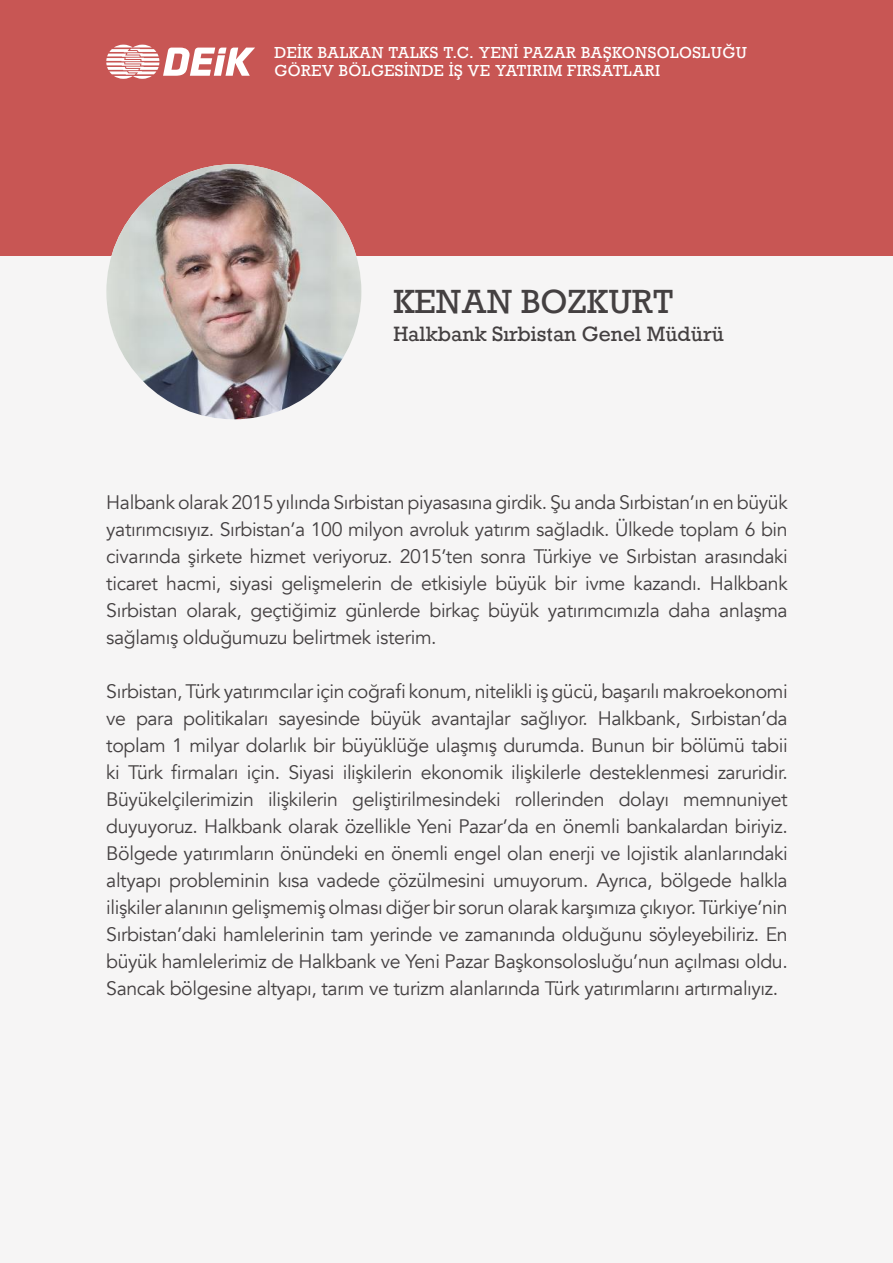
<style>
.page{position:relative;width:893px;height:1263px;background:#fff}
.page>*{position:absolute;margin:0;border:0;box-sizing:border-box;transform-origin:0 0}
.t1{font:31.5px "Rockwell";color:#444041}
.t2{font:19.5px/27px "Avenir";letter-spacing:-.02em;color:#444041;text-align:justify}
.t3{font:19.5px "Rockwell";color:#444041}
.t4{font:15px/18px "Rockwell";letter-spacing:.025em;color:#fff}
</style>
<div class="page">
<div style="left:0;top:213px;width:893px;height:1050px;background:#f6f5f5"></div>
<div style="left:0;top:0;width:893px;height:255px;background:#c85654"></div>
<svg style="left:106px;top:45px;width:149px;height:34px"></svg>
<img style="left:106px;top:164px;width:255px;height:255px;border-radius:128px">
<p class="t4" style="left:275px;top:44px;width:474px">DEİK BALKAN TALKS T.C. YENİ PAZAR BAŞKONSOLOSLUĞU<br>GÖREV BÖLGESİNDE İŞ VE YATIRIM FIRSATLARI</p>
<h1 class="t1" style="left:393px;top:282px;width:282px">KENAN BOZKURT</h1>
<p class="t3" style="left:393px;top:322px;width:332px">Halkbank Sırbistan Genel Müdürü</p>
<p class="t2" style="left:106px;top:489px;width:683px">Halbank olarak 2015 yılında Sırbistan piyasasına girdik. Şu anda Sırbistan’ın en büyük yatırımcısıyız. Sırbistan’a 100 milyon avroluk yatırım sağladık. Ülkede toplam 6 bin civarında şirkete hizmet veriyoruz. 2015’ten sonra Türkiye ve Sırbistan arasındaki ticaret hacmi, siyasi gelişmelerin de etkisiyle büyük bir ivme kazandı. Halkbank Sırbistan olarak, geçtiğimiz günlerde birkaç büyük yatırımcımızla daha anlaşma sağlamış olduğumuzu belirtmek isterim.</p>
<p class="t2" style="left:106px;top:678px;width:683px">Sırbistan, Türk yatırımcılar için coğrafi konum, nitelikli iş gücü, başarılı makroekonomi ve para politikaları sayesinde büyük avantajlar sağlıyor. Halkbank, Sırbistan’da toplam 1 milyar dolarlık bir büyüklüğe ulaşmış durumda. Bunun bir bölümü tabii ki Türk firmaları için. Siyasi ilişkilerin ekonomik ilişkilerle desteklenmesi zaruridir.<br>Büyükelçilerimizin ilişkilerin geliştirilmesindeki rollerinden dolayı memnuniyet duyuyoruz. Halkbank olarak özellikle Yeni Pazar’da en önemli bankalardan biriyiz.<br>Bölgede yatırımların önündeki en önemli engel olan enerji ve lojistik alanlarındaki altyapı probleminin kısa vadede çözülmesini umuyorum. Ayrıca, bölgede halkla ilişkiler alanının gelişmemiş olması diğer bir sorun olarak karşımıza çıkıyor. Türkiye’nin Sırbistan’daki hamlelerinin tam yerinde ve zamanında olduğunu söyleyebiliriz. En büyük hamlelerimiz de Halkbank ve Yeni Pazar Başkonsolosluğu’nun açılması oldu.<br>Sancak bölgesine altyapı, tarım ve turizm alanlarında Türk yatırımlarını artırmalıyız.</p>
</div>
